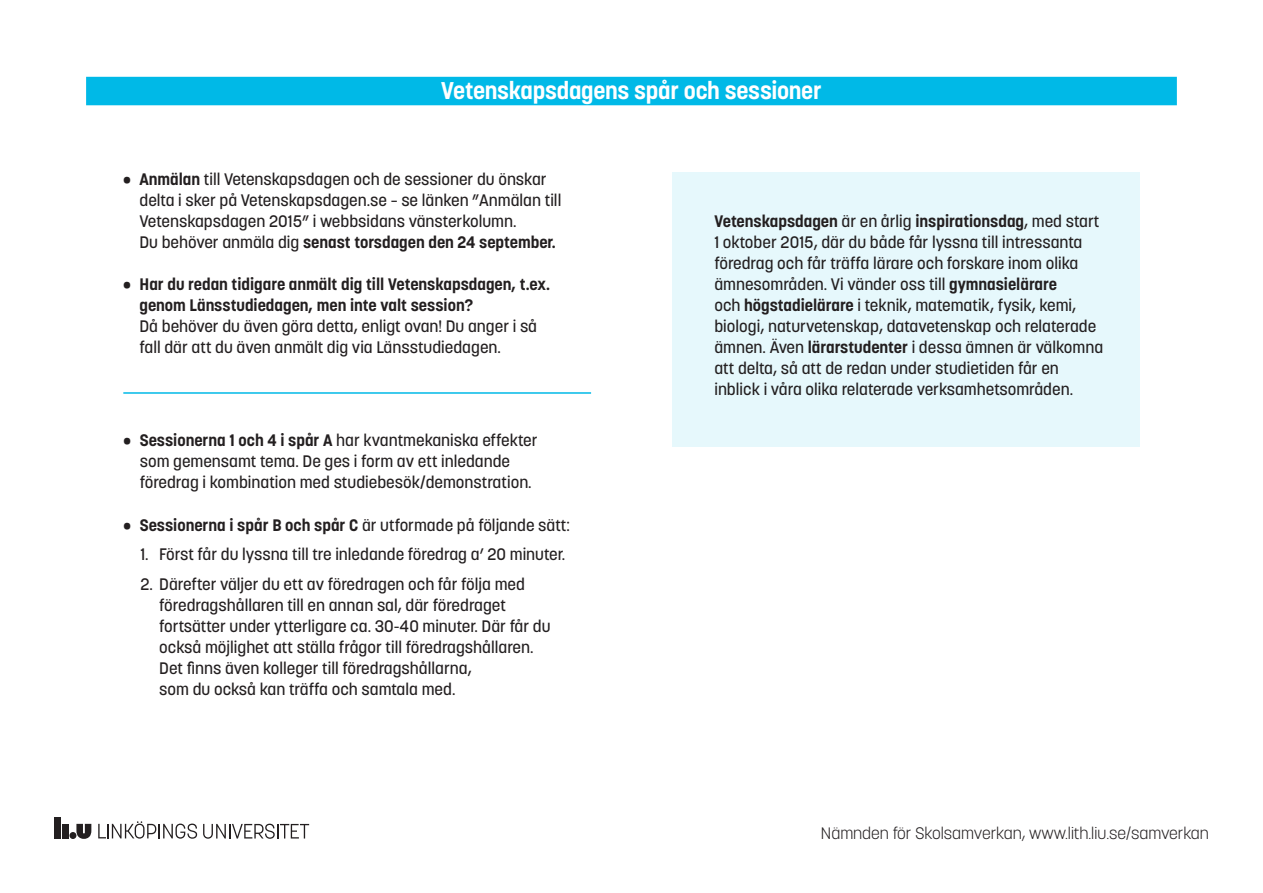
<style>
.page{position:relative;width:1263px;height:893px;background:#fff}
.page>*{position:absolute;margin:0;border:0;box-sizing:border-box;transform-origin:0 0}
.t1{font:700 24px "Korolev";letter-spacing:-.01em;color:#fff}
.t2{font:500 16.5px/21px "Korolev";color:#231f20}
.t3{font:700 16.5px/21px "Korolev";color:#231f20}
.t4{font:300 16.5px "Korolev";color:#231f20}
.s1{font-weight:700}
</style>
<div class="page">
<div style="left:62px;top:824px;width:7px;height:14px;background:#231f20"></div>
<div style="left:54px;top:817px;width:7px;height:21px;background:#231f20"></div>
<div style="left:69px;top:832px;width:7px;height:7px;background:#231f20;border-radius:50%"></div>
<svg style="left:76px;top:824px;width:15px;height:15px"></svg>
<svg style="left:203px;top:824px;width:106px;height:15px"></svg>
<svg style="left:98px;top:821px;width:99px;height:18px"></svg>
<div style="left:86px;top:77px;width:1091px;height:28px;background:#00b9e7"></div>
<div style="left:672px;top:172px;width:468px;height:274px;background:#e6f8fc"></div>
<hr style="left:123px;top:392px;width:468px;height:2px;background:#00b9e7">
<h1 class="t1" style="left:441px;top:75px;width:382px">Vetenskapsdagens spår och sessioner</h1>
<p class="t2" style="left:139px;top:168px;width:423px;text-indent:-16px"><span class="s1">• Anmälan</span> till Vetenskapsdagen och de sessioner du önskar delta i sker på Vetenskapsdagen.se – se länken ”Anmälan till Vetenskapsdagen 2015” i webbsidans vänsterkolumn.<br>Du behöver anmäla dig <span class="s1">senast torsdagen den 24 september.</span></p>
<p class="t3" style="left:139px;top:274px;width:412px;text-indent:-16px">• Har du redan tidigare anmält dig till Vetenskapsdagen, t.ex. genom Länsstudiedagen, men inte valt session?</p>
<p class="t2" style="left:139px;top:316px;width:399px">Då behöver du även göra detta, enligt ovan! Du anger i så fall där att du även anmält dig via Länsstudiedagen.</p>
<p class="t2" style="left:140px;top:430px;width:399px;text-indent:-16px">• <span class="s1">Sessionerna 1 och 4 i spår A</span> har kvantmekaniska effekter som gemensamt tema. De ges i form av ett inledande föredrag i kombination med studiebesök/demonstration.</p>
<p class="t2" style="left:123px;top:514px;width:448px">• <span class="s1">Sessionerna i spår B och spår C</span> är utformade på följande sätt:</p>
<p class="t2" style="left:140px;top:544px;width:426px">1. Först får du lyssna till tre inledande föredrag a’ 20 minuter.</p>
<p class="t2" style="left:159px;top:573px;width:393px;text-indent:-19px">2. Därefter väljer du ett av föredragen och får följa med föredragshållaren till en annan sal, där föredraget fortsätter under ytterligare ca. 30-40 minuter. Där får du också möjlighet att ställa frågor till föredragshållaren.<br>Det finns även kolleger till föredragshållarna,<br>som du också kan träffa och samtala med.</p>
<p class="t2" style="left:714px;top:211px;width:390px"><span class="s1">Vetenskapsdagen</span> är en årlig <span class="s1">inspirationsdag</span>, med start 1 oktober 2015, där du både får lyssna till intressanta föredrag och får träffa lärare och forskare inom olika ämnesområden. Vi vänder oss till <span class="s1">gymnasielärare<br></span>och <span class="s1">högstadielärare</span> i teknik, matematik, fysik, kemi, biologi, naturvetenskap, datavetenskap och relaterade ämnen. Även <span class="s1">lärarstudenter</span> i dessa ämnen är välkomna att delta, så att de redan under studietiden får en inblick i våra olika relaterade verksamhetsområden.</p>
<p class="t4" style="left:821px;top:823px;width:389px">Nämnden för Skolsamverkan, www.lith.liu.se/samverkan</p>
</div>
